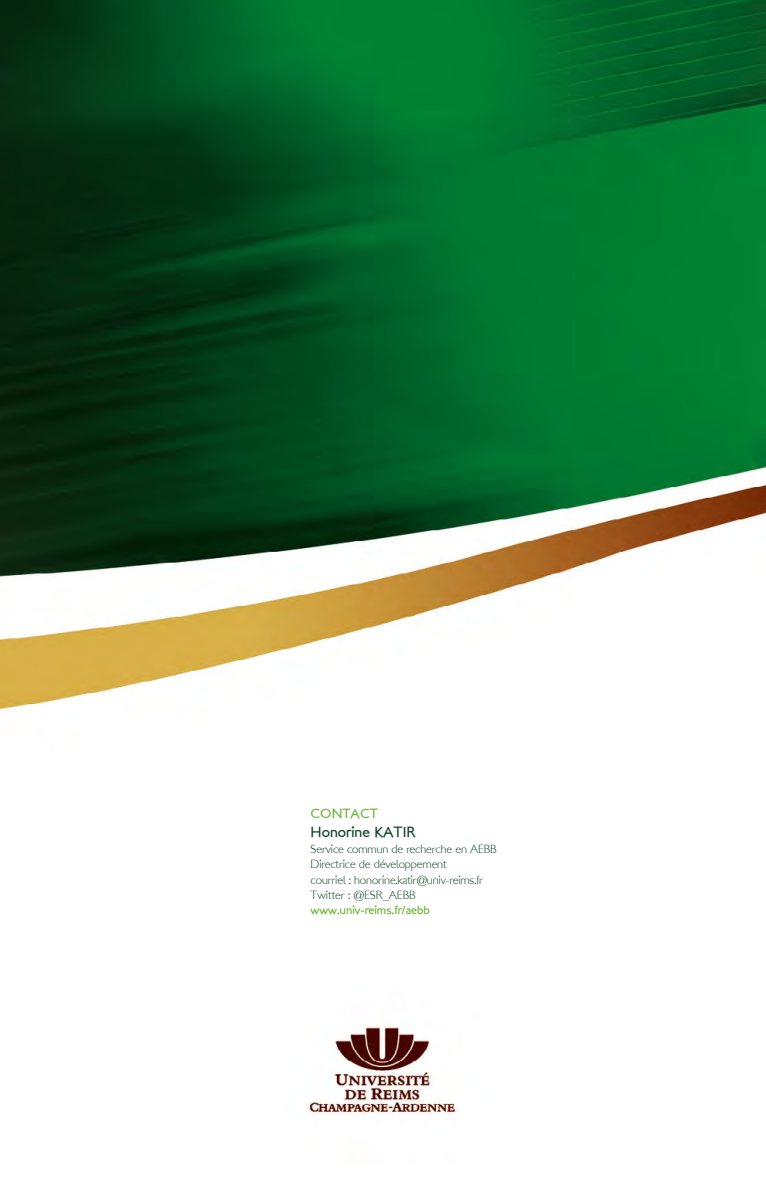
<style>
.page{position:relative;width:766px;height:1191px;background:#fff}
.page>*{position:absolute;margin:0;border:0;box-sizing:border-box;transform-origin:0 0}
.t1{font:15px "London Between";color:#094223}
.t2{font:13.5px "London Between";color:#69b333}
.t3{font:12px/15.6px "London MM";letter-spacing:-.01em;color:#094223}
.t4{font:12px "London Between";color:#69b333}
</style>
<div class="page">
<img style="left:0;top:0;width:765px;height:1115px">
<p class="t2" style="left:310px;top:805px;width:69px">CONTACT</p>
<p class="t1" style="left:310px;top:822px;width:106px">Honorine KATIR</p>
<p class="t3" style="left:310px;top:841px;width:187px">Service commun de recherche en AEBB<br>Directrice de développement<br>courriel : honorine.katir@univ-reims.fr<br>Twitter : @ESR_AEBB</p>
<p class="t4" style="left:310px;top:902px;width:121px">www.univ-reims.fr/aebb</p>
</div>
